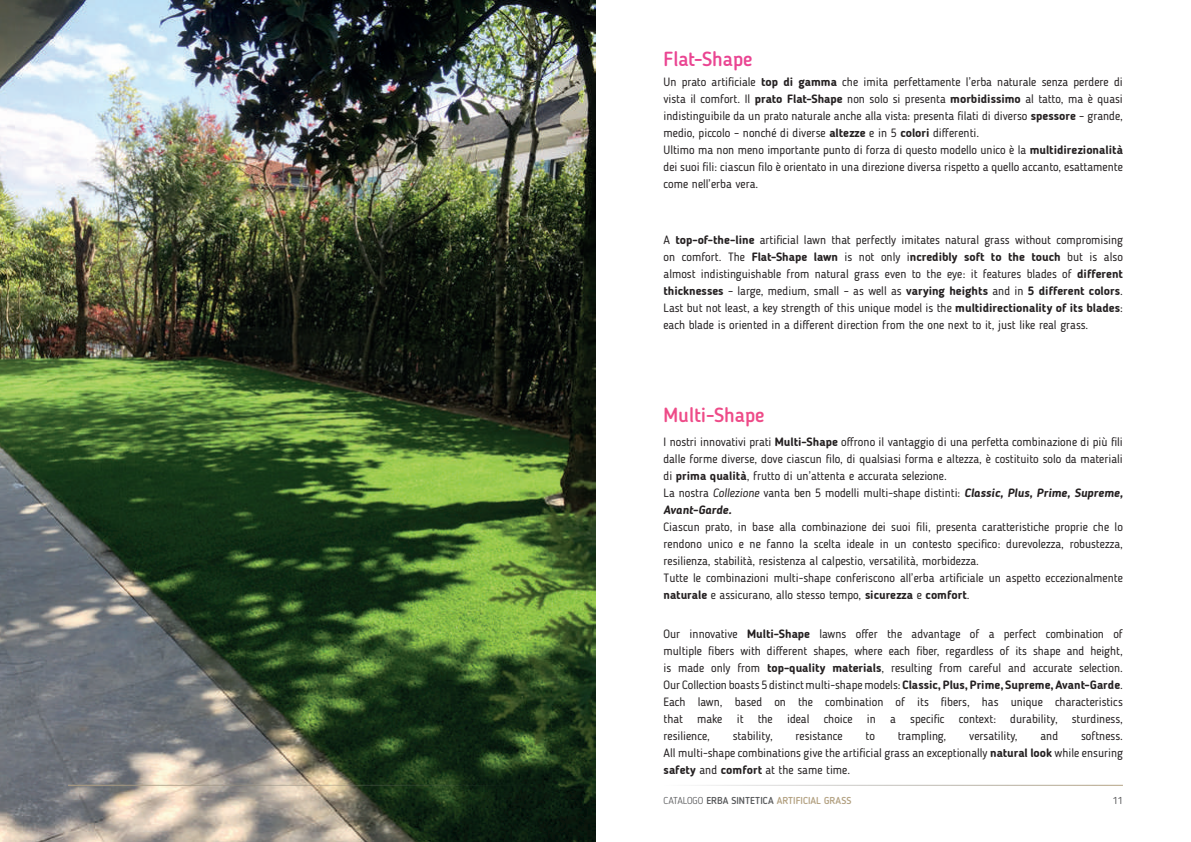
<style>
.page{position:relative;width:1191px;height:842px;background:#fff}
.page>*{position:absolute;margin:0;border:0;box-sizing:border-box;transform-origin:0 0}
.t1{font:500 20.3px "Blogger Sans";color:#ee4b88}
.t2{font:500 20.3px "Blogger Sans";color:#ea4592}
.t3{font:12px/17px "Blogger Sans";color:#231f20}
.t4{font:500 10px "Blogger Sans";color:#b2a080}
.t5{font:10px "Blogger Sans";color:#57585a}
.s1{font-weight:700}
.s2{font-style:italic}
.s3{font-weight:700;font-style:italic}
.s4{font-weight:300;color:#57585a}
.s5{color:#57585a}
</style>
<div class="page">
<img style="left:0;top:0;width:595px;height:842px">
<hr style="left:68px;top:785px;width:459px;height:1px;background:#fff">
<h1 class="t2" style="left:663px;top:47px;width:91px">Flat-Shape</h1>
<p class="t3" style="left:663px;top:74px;width:461px">Un prato artificiale <span class="s1">top di gamma</span> che imita perfettamente l’erba naturale senza perdere di vista il comfort. Il <span class="s1">prato Flat-Shape</span> non solo si presenta <span class="s1">morbidissimo</span> al tatto, ma è quasi indistinguibile da un prato naturale anche alla vista: presenta filati di diverso <span class="s1">spessore</span> – grande, medio, piccolo – nonché di diverse <span class="s1">altezze</span> e in 5 <span class="s1">colori</span> differenti.<br>Ultimo ma non meno importante punto di forza di questo modello unico è la <span class="s1">multidirezionalità </span>dei suoi fili: ciascun filo è orientato in una direzione diversa rispetto a quello accanto, esattamente come nell’erba vera.</p>
<p class="t3" style="left:663px;top:231px;width:461px;text-align:justify">A <span class="s1">top-of-the-line</span> artificial lawn that perfectly imitates natural grass without compromising on comfort. The <span class="s1">Flat-Shape lawn</span> is not only i<span class="s1">ncredibly soft to the touch</span> but is also almost indistinguishable from natural grass even to the eye: it features blades of <span class="s1">different thicknesses</span> – large, medium, small – as well as <span class="s1">varying heights</span> and in <span class="s1">5 different colors</span>.<br>Last but not least, a key strength of this unique model is the <span class="s1">multidirectionality of its blades</span>: each blade is oriented in a different direction from the one next to it, just like real grass.</p>
<h1 class="t1" style="left:663px;top:403px;width:102px">Multi-Shape</h1>
<p class="t3" style="left:663px;top:433px;width:461px">I nostri innovativi prati <span class="s1">Multi-Shape</span> offrono il vantaggio di una perfetta combinazione di più fili dalle forme diverse, dove ciascun filo, di qualsiasi forma e altezza, è costituito solo da materiali di <span class="s1">prima qualità</span>, frutto di un’attenta e accurata selezione.<br>La nostra <span class="s2">Collezione</span> vanta ben 5 modelli multi-shape distinti: <span class="s3">Classic, Plus, Prime, Supreme, Avant-Garde.</span></p>
<p class="t3" style="left:663px;top:518px;width:461px">Ciascun prato, in base alla combinazione dei suoi fili, presenta caratteristiche proprie che lo rendono unico e ne fanno la scelta ideale in un contesto specifico: durevolezza, robustezza, resilienza, stabilità, resistenza al calpestio, versatilità, morbidezza.<br>Tutte le combinazioni multi-shape conferiscono all’erba artificiale un aspetto eccezionalmente <span class="s1">naturale</span> e assicurano, allo stesso tempo, <span class="s1">sicurezza</span> e <span class="s1">comfort</span>.</p>
<p class="t3" style="left:663px;top:625px;width:461px;text-align:justify">Our innovative <span class="s1">Multi-Shape</span> lawns offer the advantage of a perfect combination of multiple fibers with different shapes, where each fiber, regardless of its shape and height, is made only from <span class="s1">top-quality materials</span>, resulting from careful and accurate selection.<br>Our Collection boasts 5 distinct multi-shape models: <span class="s1">Classic, Plus, Prime, Supreme, Avant-Garde</span>.<br>Each lawn, based on the combination of its fibers, has unique characteristics that make it the ideal choice in a specific context: durability, sturdiness, resilience,</p>
<p class="t3" style="left:663px;top:727px;width:461px;text-align:justify;text-indent:417px">softness.<br>All multi-shape combinations give the artificial grass an exceptionally <span class="s1">natural look</span> while ensuring <span class="s1">safety</span> and <span class="s1">comfort</span> at the same time.</p>
<p class="t3" style="left:732px;top:727px;width:42px">stability,</p>
<p class="t3" style="left:795px;top:727px;width:49px">resistance</p>
<p class="t3" style="left:865px;top:727px;width:11px">to</p>
<p class="t3" style="left:897px;top:727px;width:50px">trampling,</p>
<p class="t3" style="left:969px;top:727px;width:50px">versatility,</p>
<p class="t3" style="left:1040px;top:727px;width:19px">and</p>
<p class="t4" style="left:663px;top:795px;width:189px"><span class="s4">CATALOGO</span> <span class="s5">ERBA SINTETICA</span> ARTIFICIAL GRASS</p>
<p class="t5" style="left:1113px;top:795px;width:11px">11</p>
</div>
